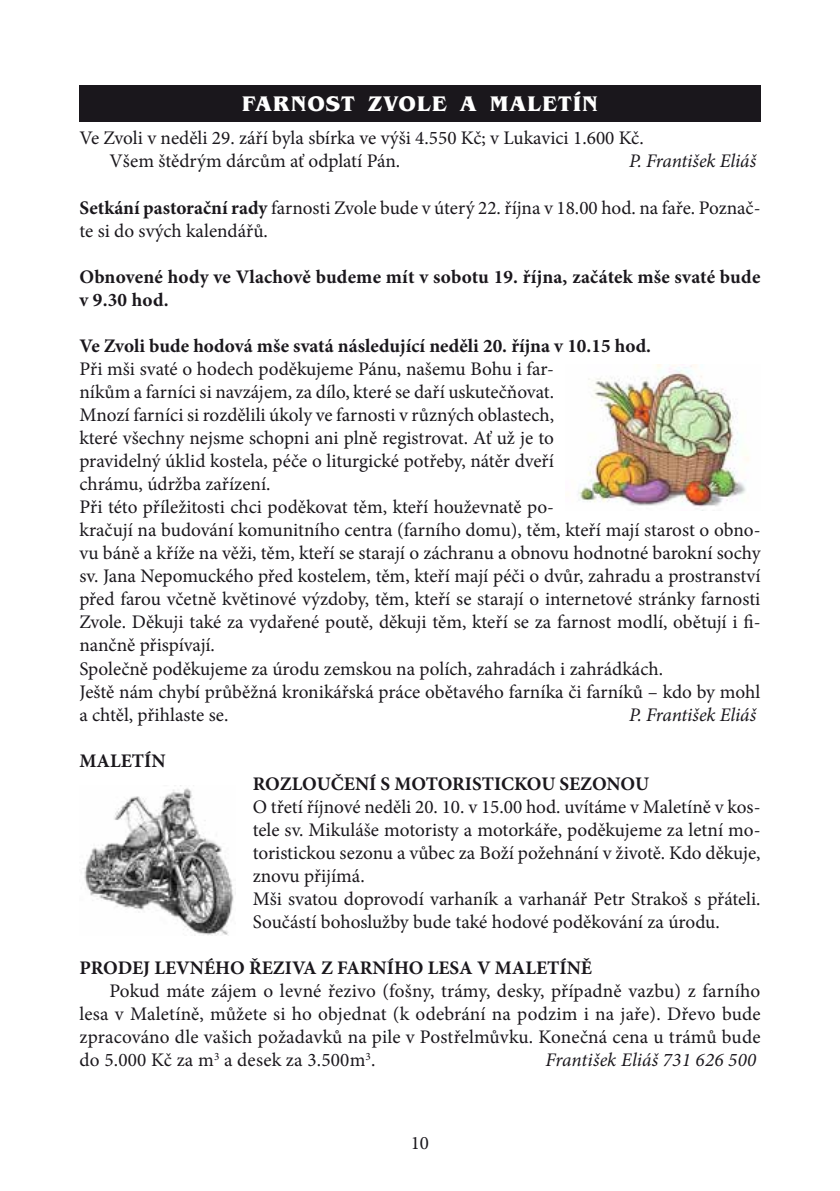
<style>
.page{position:relative;width:840px;height:1191px;background:#fff}
.page>*{position:absolute;margin:0;border:0;box-sizing:border-box;transform-origin:0 0}
.t1{font:700 21.8px "Benguiat Itc TOT";letter-spacing:.045em;color:#fff}
.t2{font:19.2px/23px "Minion Pro";color:#1a171c}
.t3{font:700 19.2px/23px "Minion Pro";color:#1a171c}
.t4{font:italic 19.2px "Minion Pro";letter-spacing:-.005em;color:#1a171c}
.t5{font:19px "Minion Pro";color:#1a171c}
.s1{font-weight:700}
</style>
<div class="page">
<div style="left:79px;top:85px;width:681px;height:36px;background:#1a171c"></div>
<img style="left:578px;top:364px;width:171px;height:143px">
<img style="left:83px;top:785px;width:151px;height:150px">
<p class="t1" style="left:242px;top:91px;width:357px">FARNOST ZVOLE A MALETÍN</p>
<p class="t2" style="left:109px;top:127px;width:535px;text-indent:-30px">Ve Zvoli v neděli 29. září byla sbírka ve výši 4.550 Kč; v Lukavici 1.600 Kč.<br>Všem štědrým dárcům ať odplatí Pán.</p>
<p class="t4" style="left:629px;top:148px;width:128px">P. František Eliáš</p>
<p class="t2" style="left:79px;top:196px;width:682px"><span class="s1">Setkání pastorační rady</span> farnosti Zvole bude v úterý 22. října v 18.00 hod. na faře. Poznač&shy;te si do svých kalendářů.</p>
<p class="t3" style="left:79px;top:265px;width:682px">Obnovené hody ve Vlachově budeme mít v sobotu 19. října, začátek mše svaté bude v 9.30 hod.</p>
<p class="t3" style="left:79px;top:334px;width:572px">Ve Zvoli bude hodová mše svatá následující neděli 20. října v 10.15 hod.</p>
<p class="t2" style="left:79px;top:357px;width:682px">Při mši svaté o hodech poděkujeme Pánu, našemu Bohu i far-<br>níkům a farníci si navzájem, za dílo, které se daří uskutečňovat.<br>Mnozí farníci si rozdělili úkoly ve farnosti v různých oblastech,<br>které všechny nejsme schopni ani plně registrovat. Ať už je to<br>pravidelný úklid kostela, péče o liturgické potřeby, nátěr dveří<br>chrámu, údržba zařízení.<br>Při této příležitosti chci poděkovat těm, kteří houževnatě po-<br>kračují na budování komunitního centra (farního domu), těm, kteří mají starost o obno&shy;vu báně a kříže na věži, těm, kteří se starají o záchranu a obnovu hodnotné barokní sochy sv. Jana Nepomuckého před kostelem, těm, kteří mají péči o dvůr, zahradu a prostranství před farou včetně květinové výzdoby, těm, kteří se starají o internetové stránky farnosti Zvole. Děkuji také za vydařené poutě, děkuji těm, kteří se za farnost modlí, obětují i fi&shy;nančně přispívají.<br>Společně poděkujeme za úrodu zemskou na polích, zahradách i zahrádkách.<br>Ještě nám chybí průběžná kronikářská práce obětavého farníka či farníků – kdo by mohl a chtěl, přihlaste se.</p>
<p class="t4" style="left:629px;top:701px;width:128px">P. František Eliáš</p>
<p class="t3" style="left:79px;top:749px;width:88px">MALETÍN</p>
<p class="t3" style="left:252px;top:772px;width:397px">ROZLOUČENÍ S MOTORISTICKOU SEZONOU</p>
<p class="t2" style="left:252px;top:795px;width:509px">O třetí říjnové neděli 20. 10. v 15.00 hod. uvítáme v Maletíně v kos&shy;tele sv. Mikuláše motoristy a motorkáře, poděkujeme za letní mo&shy;toristickou sezonu a vůbec za Boží požehnání v životě. Kdo děkuje, znovu přijímá.<br>Mši svatou doprovodí varhaník a varhanář Petr Strakoš s přáteli.<br>Součástí bohoslužby bude také hodové poděkování za úrodu.</p>
<p class="t3" style="left:79px;top:956px;width:514px">PRODEJ LEVNÉHO ŘEZIVA Z FARNÍHO LESA V MALETÍNĚ</p>
<p class="t2" style="left:79px;top:979px;width:682px;text-align:justify;text-indent:30px">Pokud máte zájem o levné řezivo (fošny, trámy, desky, případně vazbu) z farního lesa v Maletíně, můžete si ho objednat (k odebrání na podzim i na jaře). Dřevo bude zpracováno dle vašich požadavků na pile v Postřelmůvku. Konečná cena u trámů bude do 5.000 Kč za m<sup>3</sup> a desek za 3.500m<sup>3</sup>.</p>
<p class="t4" style="left:545px;top:1047px;width:212px">František Eliáš 731 626 500</p>
<p class="t5" style="left:410px;top:1130px;width:20px">10</p>
</div>
